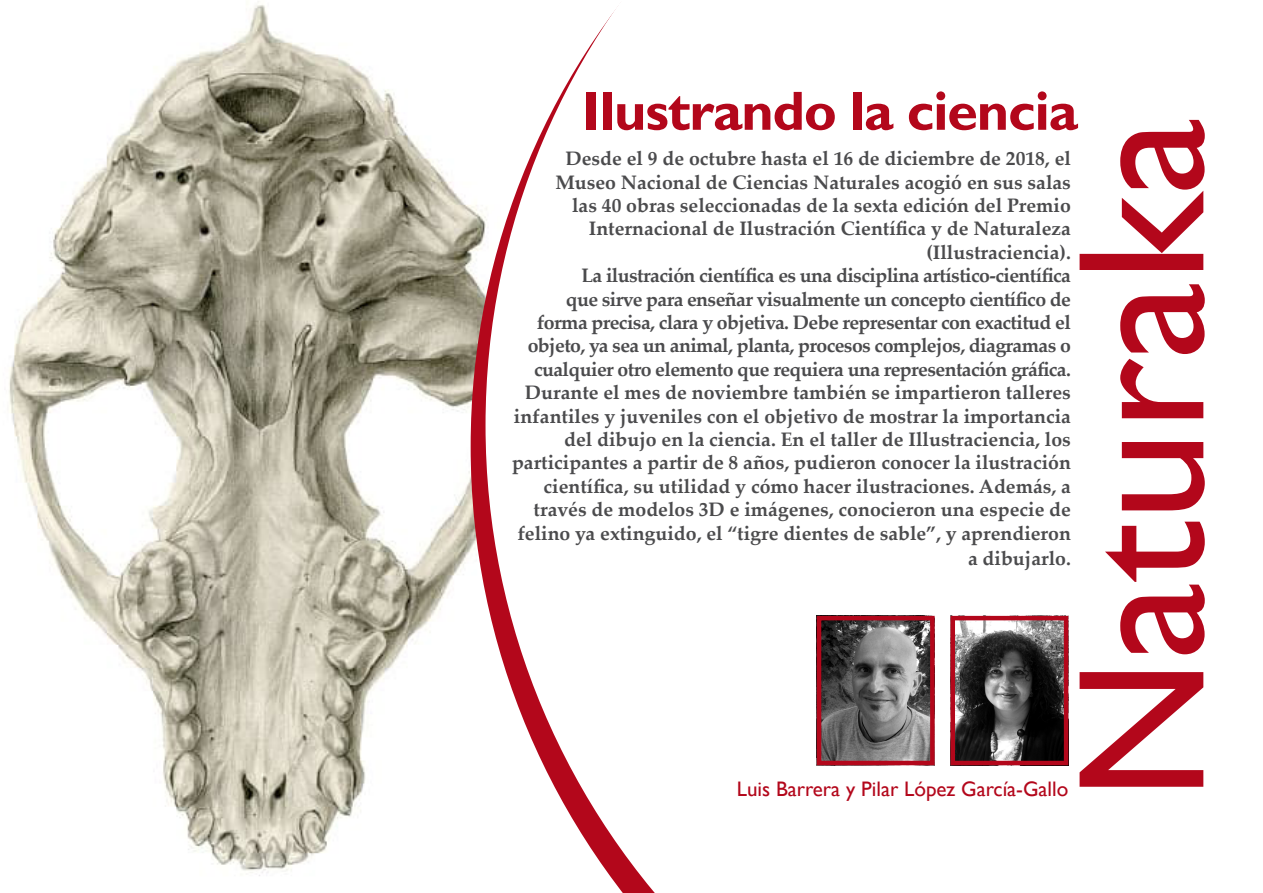
<style>
.page{position:relative;width:1263px;height:893px;background:#fff}
.page>*{position:absolute;margin:0;border:0;box-sizing:border-box;transform-origin:0 0}
.t1{font:181.5px "Gill Sans";color:#b3071b}
.t2{font:700 55.5px "Gill Sans";letter-spacing:-.02em;color:#b3071b}
.t3{font:21px "Gill Sans";color:#b3071b}
.t4{font:700 19.5px/23.4px "Palatino Linotype";color:#4b4b4d;text-align:right}
</style>
<div class="page">
<img style="left:9px;top:1px;width:462px;height:875px">
<svg style="left:485px;top:6px;width:584px;height:887px"></svg>
<img style="left:822px;top:621px;width:108px;height:139px">
<div style="left:817px;top:616px;width:118px;height:149px;border:4px solid #b3071b"></div>
<img style="left:955px;top:621px;width:108px;height:139px">
<div style="left:950px;top:616px;width:118px;height:149px;border:4px solid #b3071b"></div>
<h2 class="t2" style="left:581px;top:78px;width:498px">Ilustrando la ciencia</h2>
<p class="t4" style="left:512px;top:146px;width:560px">Desde el 9 de octubre hasta el 16 de diciembre de 2018, el Museo Nacional de Ciencias Naturales acogió en sus salas<br>las 40 obras seleccionadas de la sexta edición del Premio Internacional de Ilustración Científica y de Naturaleza (Illustraciencia).<br>La ilustración científica es una disciplina artístico-científica<br>que sirve para enseñar visualmente un concepto científico de forma precisa, clara y objetiva. Debe representar con exactitud el objeto, ya sea un animal, planta, procesos complejos, diagramas o cualquier otro elemento que requiera una representación gráfica.<br>Durante el mes de noviembre también se impartieron talleres infantiles y juveniles con el objetivo de mostrar la importancia del dibujo en la ciencia. En el taller de Illustraciencia, los participantes a partir de 8 años, pudieron conocer la ilustración científica, su utilidad y cómo hacer ilustraciones. Además, a través de modelos 3D e imágenes, conocieron una especie de felino ya extinguido, el “tigre dientes de sable”, y aprendieron</p>
<p class="t4" style="left:968px;top:546px;width:104px">a dibujarlo.</p>
<h1 class="t1" style="left:1037px;top:801px;width:685px;rotate:-90deg">Naturaka</h1>
<p class="t3" style="left:737px;top:777px;width:333px">Luis Barrera y Pilar López García-Gallo</p>
</div>
